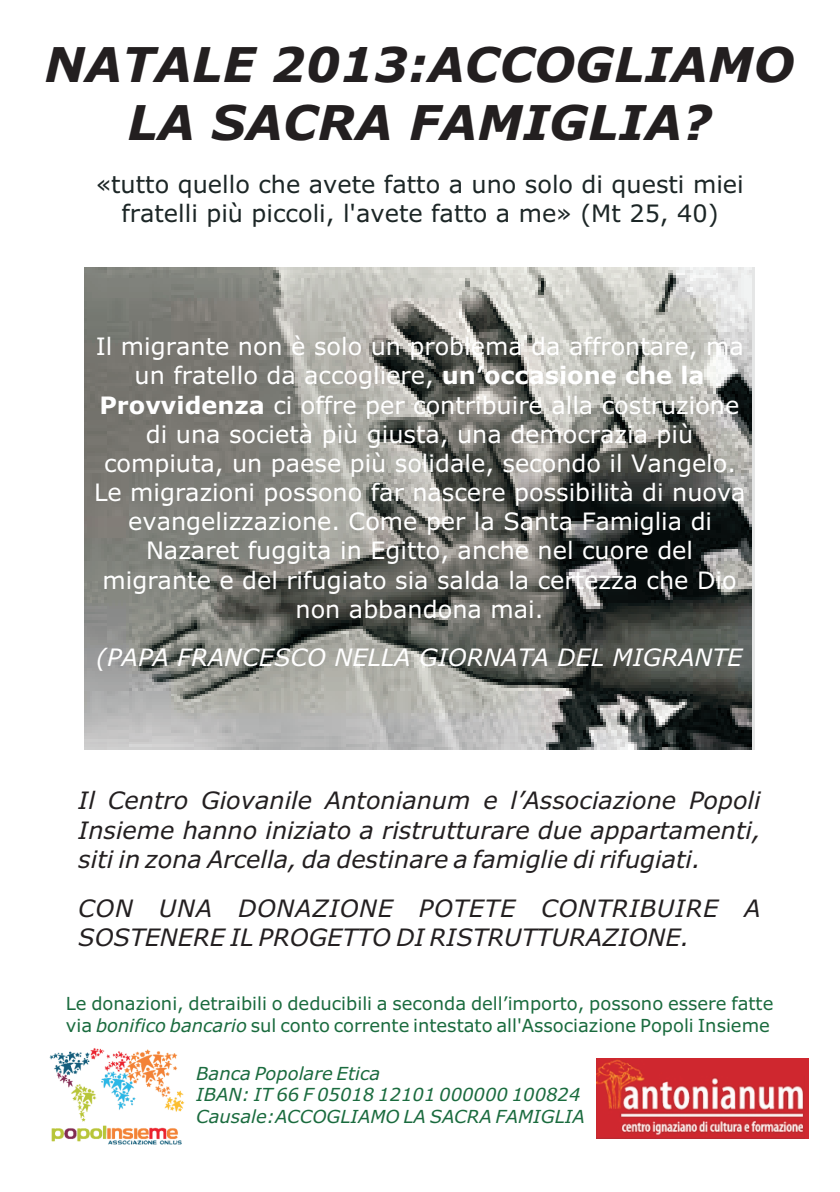
<style>
.page{position:relative;width:840px;height:1192px;background:#fff}
.page>*{position:absolute;margin:0;border:0;box-sizing:border-box;transform-origin:0 0}
.t1{font:italic 700 48px/58.4px "Verdana";color:#231f20;text-align:center}
.t2{font:24px/29.2px "Verdana";color:#fff;text-align:center}
.t3{font:italic 24px/29.2px "Verdana";color:#231f20;text-align:justify}
.t4{font:24px/29.2px "Verdana";color:#1c2626;text-align:center}
.t5{font:italic 24px "Verdana";color:#fff}
.t6{font:18px/21.8px "Verdana";color:#1a6b3e}
.t7{font:italic 18px/21.8px "Verdana";color:#1a6b3e}
.s1{font-weight:700}
.s2{font-style:italic}
</style>
<div class="page">
<img style="left:84px;top:267px;width:671px;height:482px">
<img style="left:49px;top:1048px;width:136px;height:97px">
<img style="left:596px;top:1059px;width:213px;height:80px">
<h1 class="t1" style="left:44px;top:39px;width:752px">NATALE 2013:ACCOGLIAMO<br>LA SACRA FAMIGLIA?</h1>
<p class="t4" style="left:96px;top:172px;width:650px">«tutto quello che avete fatto a uno solo di questi miei fratelli più piccoli, l'avete fatto a me» (Mt 25, 40)</p>
<p class="t2" style="left:94px;top:334px;width:653px">Il migrante non è solo un problema da affrontare, ma un fratello da accogliere, <span class="s1">un’occasione che la Provvidenza</span> ci offre per contribuire alla costruzione di una società più giusta, una democrazia più compiuta, un paese più solidale, secondo il Vangelo.<br>Le migrazioni possono far nascere possibilità di nuova evangelizzazione. Come per la Santa Famiglia di Nazaret fuggita in Egitto, anche nel cuore del migrante e del rifugiato sia salda la certezza che Dio non abbandona mai.</p>
<p class="t5" style="left:96px;top:648px;width:648px">(PAPA FRANCESCO NELLA GIORNATA DEL MIGRANTE</p>
<p class="t3" style="left:78px;top:788px;width:684px">Il Centro Giovanile Antonianum e l’Associazione Popoli Insieme hanno iniziato a ristrutturare due appartamenti, siti in zona Arcella, da destinare a famiglie di rifugiati.</p>
<p class="t3" style="left:78px;top:895px;width:684px">CON UNA DONAZIONE POTETE CONTRIBUIRE A<br>SOSTENERE IL PROGETTO DI RISTRUTTURAZIONE.</p>
<p class="t6" style="left:66px;top:994px;width:709px">Le donazioni, detraibili o deducibili a seconda dell’importo, possono essere fatte via <span class="s2">bonifico bancario</span> sul conto corrente intestato all'Associazione Popoli Insieme</p>
<p class="t7" style="left:196px;top:1064px;width:390px">Banca Popolare Etica<br>IBAN: IT 66 F 05018 12101 000000 100824<br>Causale:ACCOGLIAMO LA SACRA FAMIGLIA</p>
</div>
